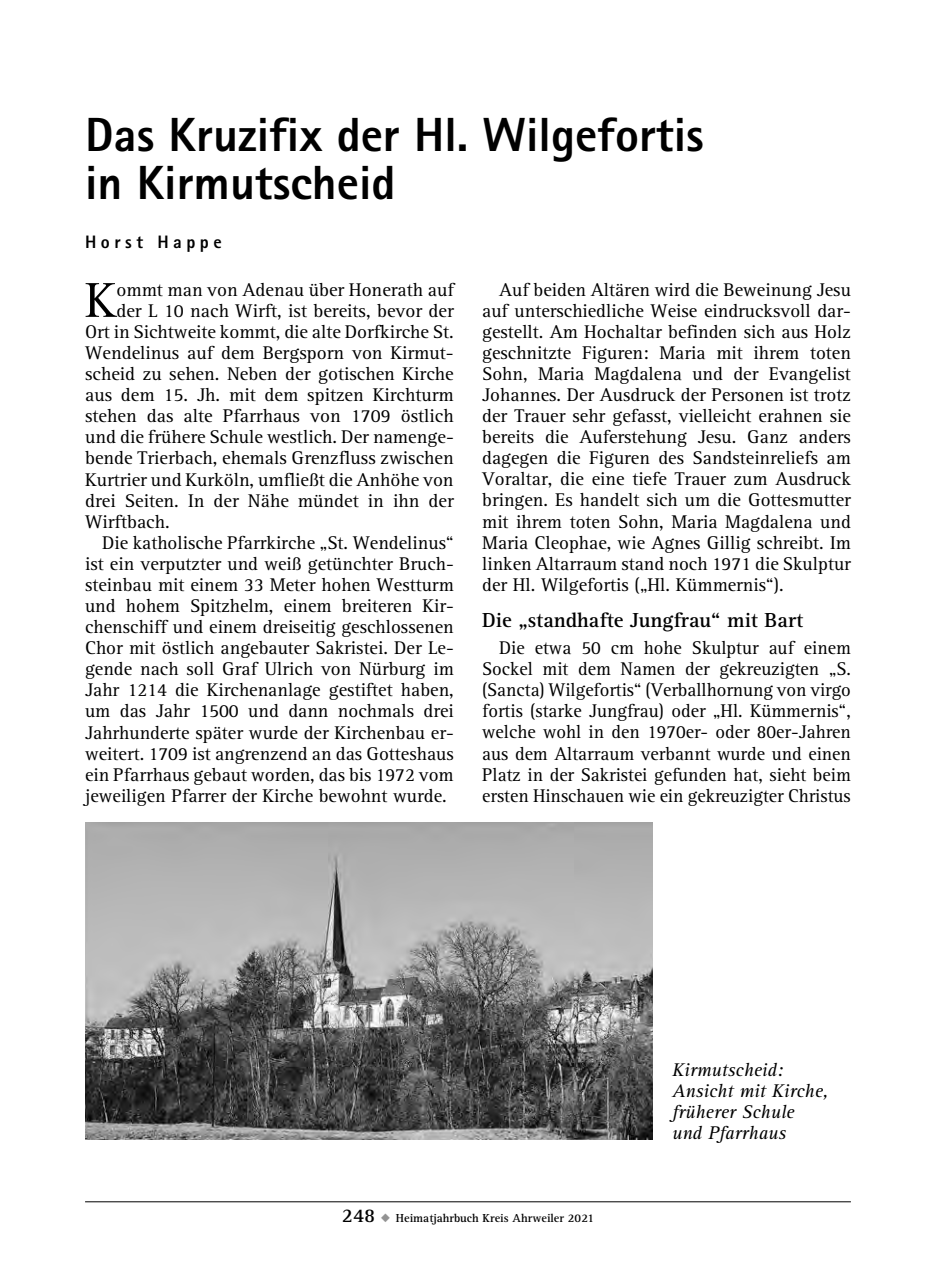
<style>
.page{position:relative;width:936px;height:1276px;background:#fff}
.page>*{position:absolute;margin:0;border:0;box-sizing:border-box;transform-origin:0 0}
.t1{font:50.6px "AT Rotis Serif";color:#000}
.t2{font:800 48px/48px "Rotis Sans Serif";color:#000}
.t3{font:700 21px "AT Rotis Serif";color:#000}
.t4{font:19px/21px "AT Rotis Serif";color:#000;text-align:justify}
.t5{font:italic 19px/21px "AT Rotis Serif";color:#000}
.t6{font:800 18px "Rotis Sans Serif";letter-spacing:.25em;color:#000}
.t7{font:700 12px "AT Rotis Serif";color:#000}
.s1{font-size:20px}
.s2{color:#939393}
</style>
<div class="page">
<hr style="left:85px;top:1201px;width:765px;height:1px;background:#000">
<img style="left:85px;top:823px;width:567px;height:316px">
<h2 class="t2" style="left:85px;top:110px;width:620px">Das Kruzifix der Hl. Wilgefortis in Kirmutscheid</h2>
<p class="t6" style="left:85px;top:231px;width:138px">Horst Happe</p>
<h1 class="t1" style="left:85px;top:271px;width:33px">K</h1>
<p class="t4" style="left:116px;top:279px;width:339px">ommt man von Adenau über Honerath auf</p>
<p class="t4" style="left:482px;top:279px;width:370px;text-indent:17px">Auf beiden Altären wird die Beweinung Jesu auf unterschiedliche Weise eindrucksvoll dar&shy;gestellt. Am Hochaltar befinden sich aus Holz geschnitzte Figuren: Maria mit ihrem toten Sohn, Maria Magdalena und der Evangelist Johannes. Der Ausdruck der Personen ist trotz der Trauer sehr gefasst, vielleicht erahnen sie bereits die Auferstehung Jesu. Ganz anders dagegen die Figuren des Sandsteinreliefs am Voraltar, die eine tiefe Trauer zum Ausdruck bringen. Es handelt sich um die Gottesmutter mit ihrem toten Sohn, Maria Magdalena und Maria Cleophae, wie Agnes Gillig schreibt. Im linken Altarraum stand noch 1971 die Skulptur der Hl. Wilgefortis („Hl. Kümmernis“).</p>
<p class="t3" style="left:482px;top:608px;width:322px">Die „standhafte Jungfrau“ mit Bart</p>
<p class="t4" style="left:482px;top:638px;width:370px;text-indent:17px">Die etwa 50 cm hohe Skulptur auf einem Sockel mit dem Namen der gekreuzigten „S. (Sancta) Wilgefortis“ (Verballhornung von virgo fortis (starke Jungfrau) oder „Hl. Kümmernis“, welche wohl in den 1970er- oder 80er-Jahren aus dem Altarraum verbannt wurde und einen Platz in der Sakristei gefunden hat, sieht beim ersten Hinschauen wie ein gekreuzigter Christus</p>
<p class="t4" style="left:116px;top:301px;width:339px">der L 10 nach Wirft, ist bereits, bevor der</p>
<p class="t4" style="left:85px;top:322px;width:370px">Ort in Sichtweite kommt, die alte Dorfkirche St.</p>
<p class="t4" style="left:85px;top:343px;width:370px">Wendelinus auf dem Bergsporn von Kirmut-</p>
<p class="t4" style="left:85px;top:364px;width:370px">scheid zu sehen. Neben der gotischen Kirche</p>
<p class="t4" style="left:85px;top:385px;width:370px">aus dem 15. Jh. mit dem spitzen Kirchturm</p>
<p class="t4" style="left:85px;top:406px;width:370px">stehen das alte Pfarrhaus von 1709 östlich</p>
<p class="t4" style="left:85px;top:427px;width:370px">und die frühere Schule westlich. Der namenge-</p>
<p class="t4" style="left:85px;top:448px;width:370px">bende Trierbach, ehemals Grenzfluss zwischen</p>
<p class="t4" style="left:85px;top:469px;width:370px">Kurtrier und Kurköln, umfließt die Anhöhe von</p>
<p class="t4" style="left:85px;top:490px;width:370px">drei Seiten. In der Nähe mündet in ihn der</p>
<p class="t4" style="left:85px;top:511px;width:86px">Wirftbach.</p>
<p class="t4" style="left:102px;top:532px;width:353px">Die katholische Pfarrkirche „St. Wendelinus“</p>
<p class="t4" style="left:85px;top:553px;width:370px">ist ein verputzter und weiß getünchter Bruch-</p>
<p class="t4" style="left:85px;top:575px;width:370px">steinbau mit einem 33 Meter hohen Westturm</p>
<p class="t4" style="left:85px;top:596px;width:370px">und hohem Spitzhelm, einem breiteren Kir-</p>
<p class="t4" style="left:85px;top:617px;width:370px">chenschiff und einem dreiseitig geschlossenen</p>
<p class="t4" style="left:85px;top:638px;width:370px">Chor mit östlich angebauter Sakristei. Der Le-</p>
<p class="t4" style="left:85px;top:659px;width:370px">gende nach soll Graf Ulrich von Nürburg im</p>
<p class="t4" style="left:85px;top:680px;width:370px">Jahr 1214 die Kirchenanlage gestiftet haben,</p>
<p class="t4" style="left:85px;top:701px;width:370px">um das Jahr 1500 und dann nochmals drei</p>
<p class="t4" style="left:85px;top:722px;width:370px">Jahrhunderte später wurde der Kirchenbau er-</p>
<p class="t4" style="left:85px;top:743px;width:370px">weitert. 1709 ist angrenzend an das Gotteshaus</p>
<p class="t4" style="left:85px;top:764px;width:370px">ein Pfarrhaus gebaut worden, das bis 1972 vom</p>
<p class="t4" style="left:85px;top:785px;width:363px">jeweiligen Pfarrer der Kirche bewohnt wurde.</p>
<p class="t7" style="left:342px;top:1210px;width:253px"><span class="s1">248</span> <span class="s2">◆</span> Heimatjahrbuch Kreis Ahrweiler 2021</p>
<p class="t5" style="left:672px;top:1060px;width:157px">Kirmutscheid:<br>Ansicht mit Kirche, früherer Schule und Pfarrhaus</p>
</div>
